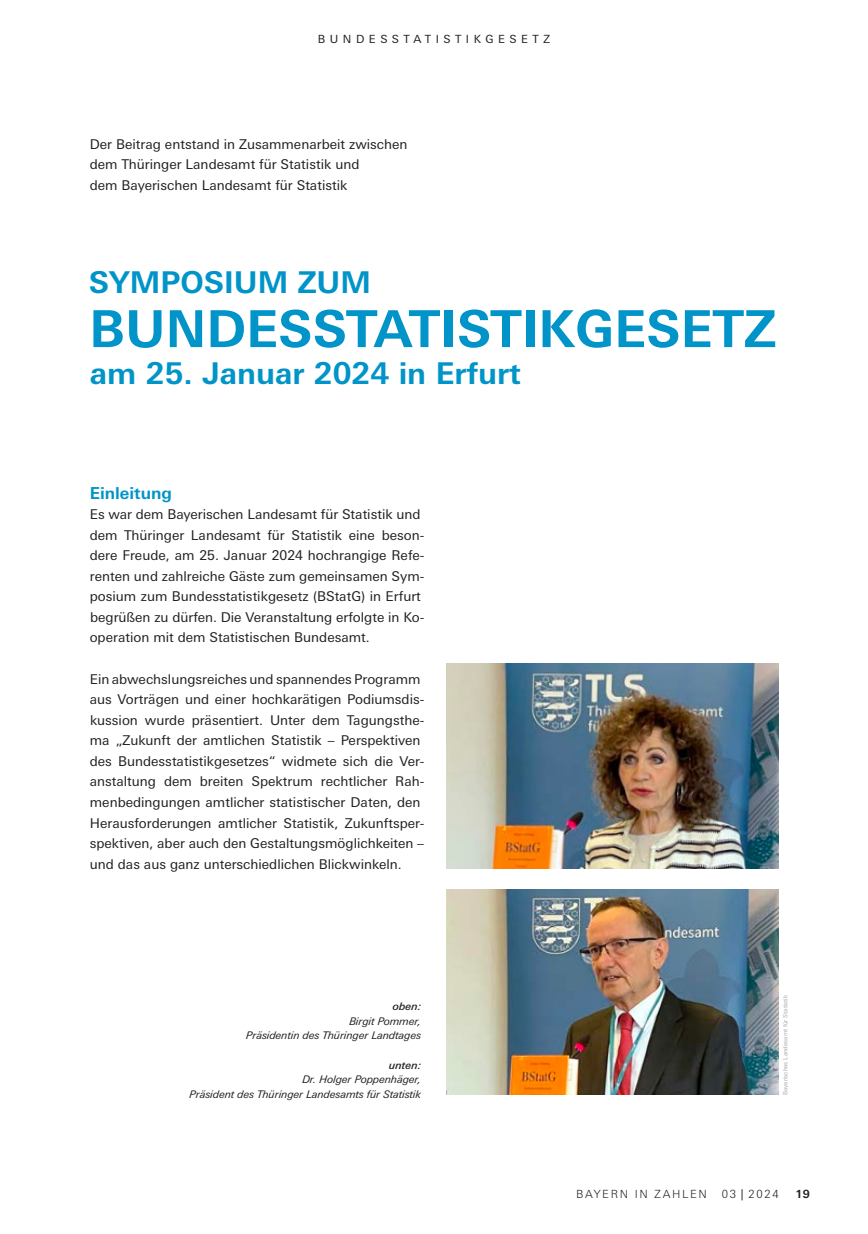
<style>
.page{position:relative;width:868px;height:1234px;background:#fff}
.page>*{position:absolute;margin:0;border:0;box-sizing:border-box;transform-origin:0 0}
.t1{font:700 51px "Univers Next Pro";color:#0094c8}
.t2{font:700 30px "Univers Next Pro";color:#0094c8}
.t3{font:700 16.5px "Univers Next Pro";color:#0094c8}
.t4{font:13.5px/20.5px "Univers Next Pro";color:#231f20}
.t5{font:11.25px "Univers Next Pro Regular 2";letter-spacing:.4em;color:#231f20}
.t6{font:300 11.25px "Univers Next Pro";letter-spacing:.15em;color:#231f20}
.t7{font:700 11.25px "Univers Next Pro";color:#231f20}
.t8{font:italic 10.5px/14.7px "Univers Next Pro";color:#231f20;text-align:right}
.t9{font:italic 500 10.5px "Univers Next Pro";color:#231f20}
.t10{font:6px "Univers Next Pro";color:#a8a9ad}
.s1{font-family:"Univers Next Pro Regular 2";font-weight:400}
</style>
<div class="page">
<img style="left:446px;top:663px;width:332px;height:205px">
<img style="left:446px;top:889px;width:332px;height:205px">
<p class="t5" style="left:318px;top:32px;width:234px">BUNDESSTATISTIKGESETZ</p>
<p class="t4" style="left:90px;top:134px;width:319px">Der Beitrag entstand in Zusammenarbeit zwischen dem Thüringer Landesamt für Statistik und<br>dem Bayerischen Landesamt für Statistik</p>
<h2 class="t2" style="left:89px;top:264px;width:283px">SYMPOSIUM ZUM</h2>
<h1 class="t1" style="left:89px;top:298px;width:688px">BUNDESSTATISTIKGESETZ</h1>
<h2 class="t2" style="left:90px;top:355px;width:432px">am 25. Januar 2024 in Erfurt</h2>
<p class="t3" style="left:90px;top:482px;width:84px">Einleitung</p>
<p class="t4" style="left:90px;top:504px;width:336px">Es war dem Bayerischen Landesamt für Statistik und dem Thüringer Landesamt für Statistik eine beson&shy;dere Freude, am 25. Januar 2024 hochrangige Refe&shy;renten und zahlreiche Gäste zum gemeinsamen Sym&shy;posium zum Bundesstatistikgesetz (BStatG) in Erfurt begrüßen zu dürfen. Die Veranstaltung erfolgte in Ko&shy;operation mit dem Statistischen Bundesamt.</p>
<p class="t4" style="left:90px;top:668px;width:336px">Ein abwechslungsreiches und spannendes Programm aus Vorträgen und einer hochkarätigen Podiumsdis&shy;kussion wurde präsentiert. Unter dem Tagungsthe&shy;ma „Zukunft der amtlichen Statistik – Perspektiven des Bundesstatistikgesetzes“ widmete sich die Ver&shy;anstaltung dem breiten Spektrum rechtlicher Rah&shy;menbedingungen amtlicher statistischer Daten, den Herausforderungen amtlicher Statistik, Zukunftsper&shy;spektiven, aber auch den Gestaltungsmöglichkeiten – und das aus ganz unterschiedlichen Blickwinkeln.</p>
<p class="t9" style="left:392px;top:999px;width:30px">oben:</p>
<p class="t8" style="left:246px;top:1013px;width:176px">Birgit Pommer,<br>Präsidentin des Thüringer Landtages</p>
<p class="t9" style="left:389px;top:1058px;width:34px">unten:</p>
<p class="t8" style="left:189px;top:1071px;width:233px">Dr. Holger Poppenhäger,<br>Präsident des Thüringer Landesamts für Statistik</p>
<p class="t10" style="left:781px;top:1094px;width:101px;rotate:-90deg">Bayerisches Landesamt für Statistik</p>
<p class="t6" style="left:576px;top:1187px;width:132px">BAYERN IN ZAHLEN</p>
<p class="t6" style="left:721px;top:1187px;width:58px">03 <span class="s1">|</span> 2024</p>
<p class="t7" style="left:795px;top:1186px;width:16px">19</p>
</div>
